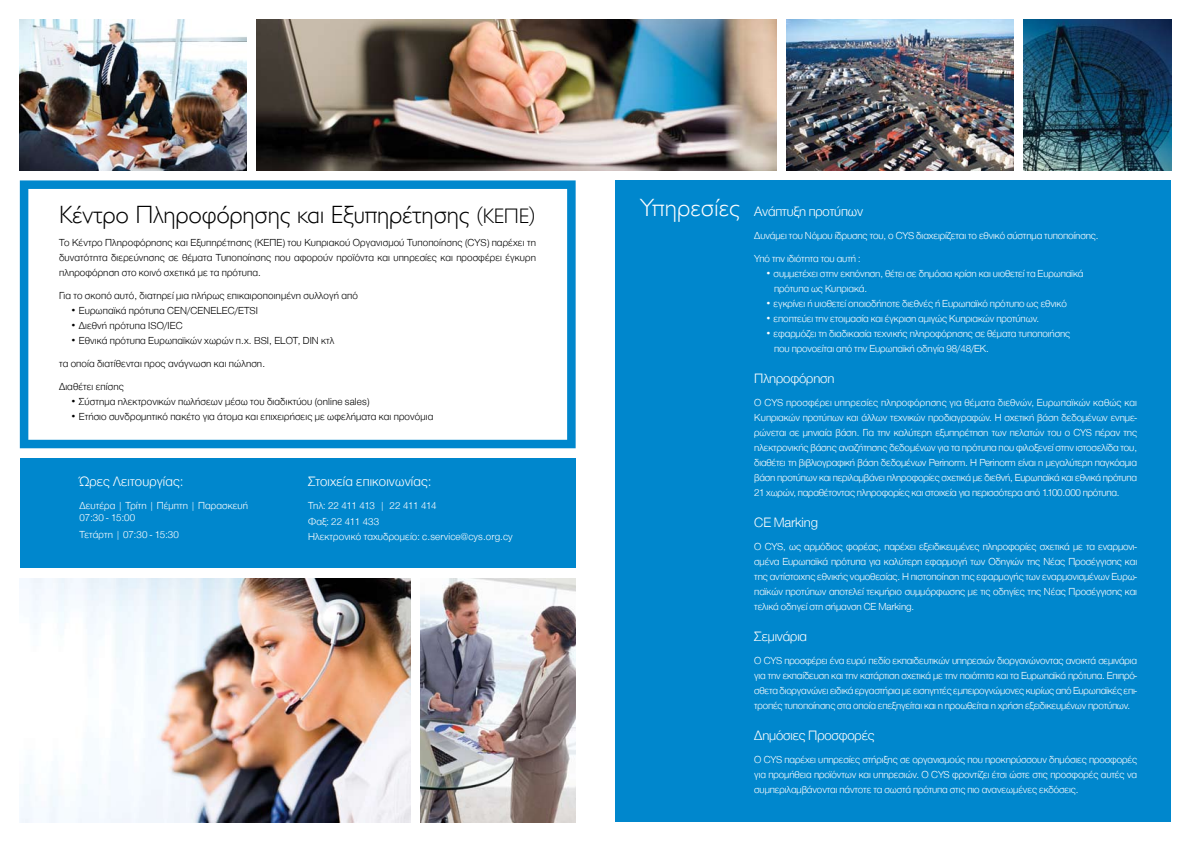
<style>
.page{position:relative;width:1191px;height:842px;background:#fff}
.page>*{position:absolute;margin:0;border:0;box-sizing:border-box;transform-origin:0 0}
.t1{font:300 25px "Gill Sans Hel";letter-spacing:-.01em;color:#000}
.t2{font:300 25px "Gill Sans Hel";color:#fff}
.t3{font:300 14px "Helvetica Neue Greek";letter-spacing:-.01em;color:#fff}
.t4{font:300 14px "Helvetica Neue Greek";letter-spacing:.01em;color:#fff}
.t5{font:300 10.5px/15px "Helvetica Neue Greek";letter-spacing:-.01em;color:#fff;text-align:justify}
.t6{font:300 10.5px/15px "Helvetica Neue Greek";letter-spacing:.01em;color:#000;text-align:justify}
.t7{font:300 10.5px/15px "Helvetica Neue Greek";letter-spacing:.01em;color:#fff}
.s1{font-size:21px}
</style>
<div class="page">
<div style="left:615px;top:180px;width:556px;height:642px;background:#0087cd"></div>
<img style="left:20px;top:578px;width:390px;height:244px">
<img style="left:420px;top:578px;width:155px;height:244px">
<svg style="left:20px;top:180px;width:555px;height:268px"></svg>
<img style="left:20px;top:20px;width:227px;height:150px">
<img style="left:257px;top:20px;width:520px;height:150px">
<img style="left:786px;top:20px;width:227px;height:150px">
<img style="left:1023px;top:20px;width:148px;height:150px">
<div style="left:20px;top:458px;width:555px;height:110px;background:#0087cd"></div>
<h1 class="t1" style="left:59px;top:201px;width:478px">Κέντρο Πληροφόρησης και Εξυπηρέτησης <span class="s1">(ΚΕΠΕ)</span></h1>
<p class="t6" style="left:59px;top:235px;width:478px">Το Κέντρο Πληροφόρησης και Εξυπηρέτησης (KEΠΕ) του Κυπριακού Οργανισμού Τυποποίησης (CYS) παρέχει τη δυνατότητα διερεύνησης σε θέματα Τυποποίησης που αφορούν προϊόντα και υπηρεσίες και προσφέρει έγκυρη πληροφόρηση στο κοινό σχετικά με τα πρότυπα.</p>
<p class="t6" style="left:59px;top:288px;width:300px">Για το σκοπό αυτό, διατηρεί μια πλήρως επικαιροποιημένη συλλογή από</p>
<p class="t6" style="left:70px;top:303px;width:189px">• Ευρωπαϊκά πρότυπα CEN/CENELEC/ETSI</p>
<p class="t6" style="left:70px;top:318px;width:114px">• Διεθνή πρότυπα ISO/IEC</p>
<p class="t6" style="left:59px;top:329px;width:277px;line-height:23px;text-align:left;text-indent:11px">• Εθνικά πρότυπα Ευρωπαϊκών χωρών π.χ. BSI, ELOT, DIN κτλ τα οποία διατίθενται προς ανάγνωση και πώληση.<br>Διαθέτει επίσης</p>
<p class="t6" style="left:70px;top:394px;width:300px">• Σύστημα ηλεκτρονικών πωλήσεων μέσω του διαδικτύου (online sales)</p>
<p class="t6" style="left:70px;top:409px;width:364px">• Ετήσιο συνδρομητικό πακέτο για άτομα και επιχειρήσεις με ωφελήματα και προνόμια</p>
<h2 class="t4" style="left:79px;top:474px;width:105px">Ώρες Λειτουργίας:</h2>
<p class="t7" style="left:79px;top:500px;width:170px;line-height:11px">Δευτέρα | Τρίτη | Πέμπτη | Παρασκευή<br>07:30 - 15:00</p>
<p class="t7" style="left:79px;top:526px;width:101px">Τετάρτη | 07:30 - 15:30</p>
<h2 class="t4" style="left:308px;top:474px;width:125px">Στοιχεία επικοινωνίας:</h2>
<p class="t7" style="left:308px;top:498px;width:206px">Τηλ: 22 411 413 | 22 411 414<br>Φαξ: 22 411 433<br>Ηλεκτρονικό ταχυδρομείο: c.service@cys.org.cy</p>
<h1 class="t2" style="left:639px;top:194px;width:102px">Υπηρεσίες</h1>
<h2 class="t3" style="left:754px;top:204px;width:110px">Ανάπτυξη προτύπων</h2>
<p class="t5" style="left:754px;top:224px;width:346px;line-height:23px">Δυνάμει του Νόμου ίδρυσης του, ο CYS διαχειρίζεται το εθνικό σύστημα τυποποίησης.<br>Υπό την ιδιότητα του αυτή :</p>
<p class="t5" style="left:774px;top:266px;width:311px;text-indent:-9px">• συμμετέχει στην εκπόνηση, θέτει σε δημόσια κρίση και υιοθετεί τα Ευρωπαϊκά πρότυπα ως Κυπριακά.</p>
<p class="t5" style="left:765px;top:296px;width:303px">• εγκρίνει ή υιοθετεί οποιοδήποτε διεθνές ή Ευρωπαϊκό πρότυπο ως εθνικό</p>
<p class="t5" style="left:765px;top:311px;width:275px">• εποπτεύει την ετοιμασία και έγκριση αμιγώς Κυπριακών προτύπων.</p>
<p class="t5" style="left:774px;top:326px;width:298px;text-indent:-9px">• εφαρμόζει τη διαδικασία τεχνικής πληροφόρησης σε θέματα τυποποιήσης που προνοείται από την Ευρωπαϊκή οδηγία 98/48/ΕΚ.</p>
<h2 class="t3" style="left:754px;top:371px;width:82px">Πληροφόρηση</h2>
<p class="t5" style="left:754px;top:395px;width:384px">Ο CYS προσφέρει υπηρεσίες πληροφόρησης για θέματα διεθνών, Ευρωπαϊκών καθώς και Κυπριακών προτύπων και άλλων τεχνικών προδιαγραφών. Η σχετική βάση δεδομένων ενημε&shy;ρώνεται σε μηνιαία βάση. Για την καλύτερη εξυπηρέτηση των πελατών του ο CYS πέραν της ηλεκτρονικής βάσης αναζήτησης δεδομένων για τα πρότυπα που φιλοξενεί στην ιστοσελίδα του, διαθέτει τη βιβλιογραφική βάση δεδομένων Perinorm. H Perinorm είναι η μεγαλύτερη παγκόσμια βάση προτύπων και περιλαμβάνει πληροφορίες σχετικά με διεθνή, Ευρωπαϊκά και εθνικά πρότυπα 21 χωρών, παραθέτοντας πληροφορίες και στοιχεία για περισσότερα από 1.100.000 πρότυπα.</p>
<h2 class="t3" style="left:754px;top:515px;width:65px">CE Marking</h2>
<p class="t5" style="left:754px;top:539px;width:384px">O CYS, ως αρμόδιος φορέας, παρέχει εξειδικευμένες πληροφορίες σχετικά με τα εναρμονι&shy;σμένα Ευρωπαϊκά πρότυπα για καλύτερη εφαρμογή των Οδηγιών της Νέας Προσέγγισης και της αντίστοιχης εθνικής νομοθεσίας. Η πιστοποίηση της εφαρμογής των εναρμονισμένων Ευρω&shy;παϊκών προτύπων αποτελεί τεκμήριο συμμόρφωσης με τις οδηγίες της Νέας Προσέγγισης και τελικά οδηγεί στη σήμανση CE Marking.</p>
<h2 class="t3" style="left:754px;top:629px;width:54px">Σεμινάρια</h2>
<p class="t5" style="left:754px;top:653px;width:384px">Ο CYS προσφέρει ένα ευρύ πεδίο εκπαιδευτικών υπηρεσιών διοργανώνοντας ανοικτά σεμινάρια για την εκπαίδευση και την κατάρτιση σχετικά με την ποιότητα και τα Ευρωπαϊκά πρότυπα. Επιπρό&shy;σθετα διοργανώνει ειδικά εργαστήρια με εισηγητές εμπειρογνώμονες κυρίως από Ευρωπαϊκές επι&shy;τροπές τυποποίησης στα οποία επεξηγείται και η προωθείται η χρήση εξειδικευμένων προτύπων.</p>
<h2 class="t3" style="left:754px;top:728px;width:122px">Δημόσιες Προσφορές</h2>
<p class="t5" style="left:754px;top:752px;width:384px">O CYS παρέχει υπηρεσίες στήριξης σε οργανισμούς που προκηρύσσουν δημόσιες προσφορές για προμήθεια προϊόντων και υπηρεσιών. O CYS φροντίζει έτσι ώστε στις προσφορές αυτές να συμπεριλαμβάνονται πάντοτε τα σωστά πρότυπα στις πιο ανανεωμένες εκδόσεις.</p>
</div>
